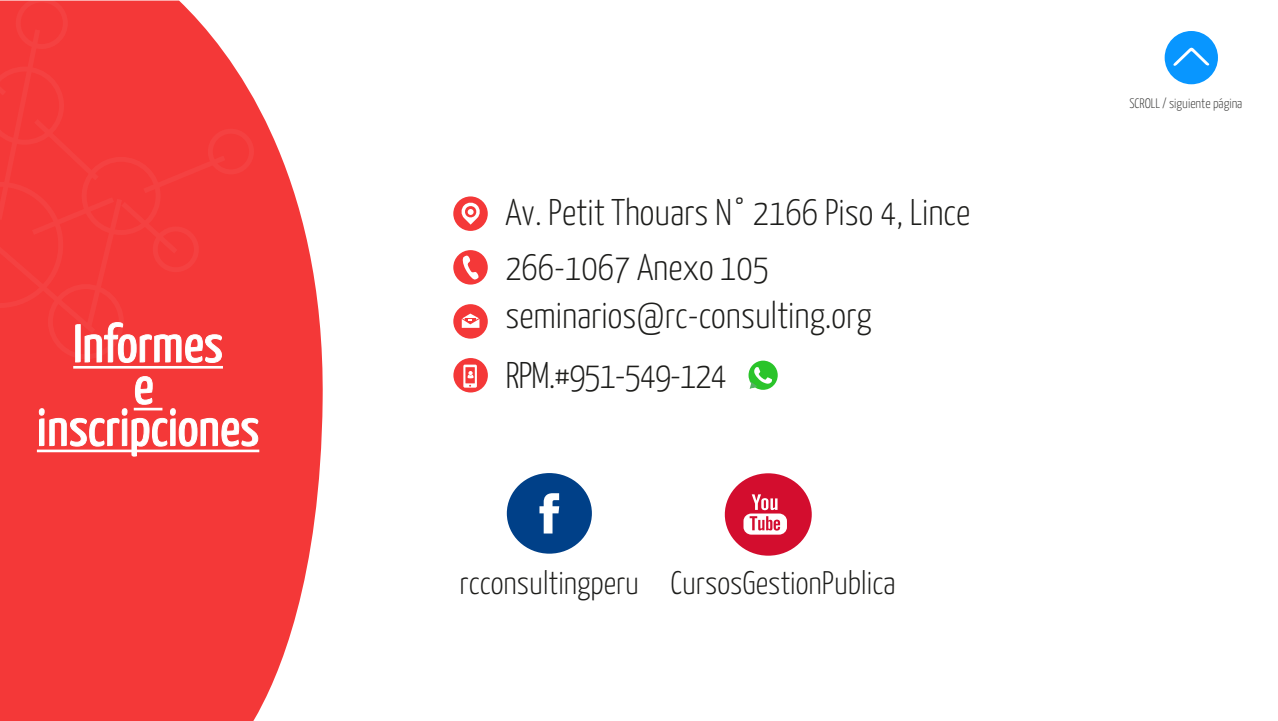
<style>
.page{position:relative;width:1278px;height:721px;background:#fff}
.page>*{position:absolute;margin:0;border:0;box-sizing:border-box;transform-origin:0 0}
.t1{font:53.3px/41.8px "Yanone Kaffeesatz";color:#fff;text-align:center;scale:1.04 1}
.t2{font:300 37.2px "Yanone Kaffeesatz";color:#1d1d1b}
.t3{font:300 37.2px "Yanone Kaffeesatz";letter-spacing:-.03em;color:#1d1d1b}
.t4{font:300 32.7px "Yanone Kaffeesatz";color:#1d1d1b}
.t5{font:300 13.8px "Yanone Kaffeesatz";color:#3c3c3b}
</style>
<div class="page">
<svg style="left:0;top:62px;width:323px;height:659px;background:#f55151"></svg>
<hr style="left:73px;top:366px;width:150px;height:3px;background:#fff">
<svg style="left:38px;top:376px;width:221px;height:81px;background:#f44b4b"></svg>
<hr style="left:37px;top:450px;width:222px;height:2px;background:#fff">
<div style="left:208px;top:129px;width:46px;height:46px;border:5px solid #fff;border-radius:50%"></div>
<svg style="left:0;top:0;width:231px;height:363px;background:#f43f3f"></svg>
<div style="left:507px;top:473px;width:85px;height:81px;background:#004088;border-radius:50%"></div>
<svg style="left:539px;top:493px;width:20px;height:41px"></svg>
<div style="left:725px;top:473px;width:86px;height:83px;background:#d30d2e;border-radius:50%"></div>
<div style="left:743px;top:514px;width:44px;height:21px;background:#fff;border-radius:8px"></div>
<svg style="left:749px;top:516px;width:31px;height:15px"></svg>
<svg style="left:751px;top:494px;width:26px;height:16px"></svg>
<div style="left:453px;top:196px;width:35px;height:35px;background:#f43838;border-radius:50%"></div>
<svg style="left:461px;top:202px;width:19px;height:23px"></svg>
<div style="left:453px;top:250px;width:35px;height:35px;background:#f43838;border-radius:50%"></div>
<svg style="left:462px;top:255px;width:17px;height:25px"></svg>
<div style="left:453px;top:358px;width:35px;height:35px;background:#f43838;border-radius:50%"></div>
<svg style="left:463px;top:365px;width:14px;height:23px"></svg>
<div style="left:453px;top:304px;width:35px;height:35px;background:#f43838;border-radius:50%"></div>
<svg style="left:462px;top:314px;width:17px;height:14px"></svg>
<svg style="left:748px;top:360px;width:30px;height:30px"></svg>
<div style="left:1164px;top:31px;width:54px;height:53px;background:#0896ff;border-radius:50%"></div>
<svg style="left:1173px;top:47px;width:36px;height:19px"></svg>
<h1 class="t1" style="left:37px;top:322px;width:215px">Informes<br>e inscripciones</h1>
<p class="t2" style="left:505px;top:189px;width:466px">Av. Petit Thouars N° 2166 Piso 4, Lince</p>
<p class="t2" style="left:505px;top:244px;width:265px">266-1067 Anexo 105</p>
<p class="t2" style="left:505px;top:292px;width:368px">seminarios@rc-consulting.org</p>
<p class="t3" style="left:505px;top:352px;width:223px">RPM.#951-549-124</p>
<p class="t4" style="left:459px;top:563px;width:437px">rcconsultingperu CursosGestionPublica</p>
<p class="t5" style="left:1129px;top:95px;width:115px">SCROLL / siguiente página</p>
</div>
